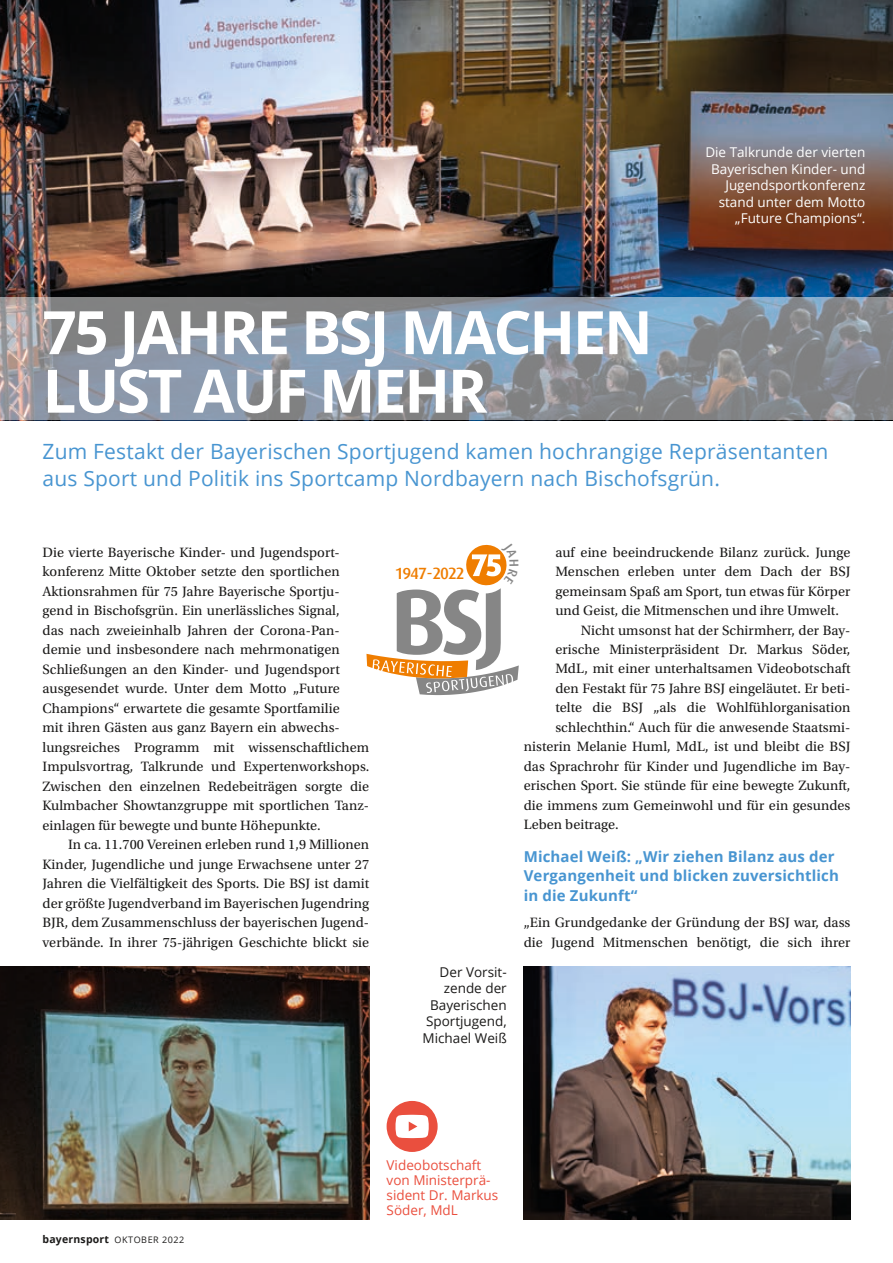
<style>
.page{position:relative;width:893px;height:1263px;background:#fff}
.page>*{position:absolute;margin:0;border:0;box-sizing:border-box;transform-origin:0 0}
.t1{font:700 60px/58.5px "Open Sans";letter-spacing:-.04em;color:#fff}
.t2{font:21px/27px "Open Sans";letter-spacing:.01em;color:#4895d1}
.t3{font:500 16.2px "Dax";letter-spacing:-.065em;color:#ef7d00}
.t4{font:700 15px/19.5px "Open Sans";letter-spacing:.01em;color:#4895d1}
.t5{font:14.25px/19.5px "Utopia Std";letter-spacing:.005em;color:#1b1a19}
.t6{font:13.5px/16.5px "Open Sans";color:#fff;text-align:right}
.t7{font:13.5px/15px "Open Sans";color:#ea4f3e}
.t8{font:13.5px/16.5px "Open Sans";color:#1b1a19;text-align:right}
.t9{font:700 10.5px "Open Sans";letter-spacing:.02em;color:#1b1a19}
.s1{font-weight:400;font-size:9px}
</style>
<div class="page">
<div style="left:387px;top:1101px;width:51px;height:51px;background:#ea4f3e;border-radius:50%"></div>
<svg style="left:396px;top:1115px;width:33px;height:23px"></svg>
<img style="left:0;top:0;width:893px;height:298px">
<img style="left:0;top:966px;width:369px;height:254px">
<img style="left:524px;top:966px;width:326px;height:254px">
<svg style="left:0;top:298px;width:893px;height:122px;background:#89939e"></svg>
<svg style="left:366px;top:544px;width:153px;height:151px"></svg>
<p class="t6" style="left:705px;top:144px;width:162px">Die Talkrunde der vierten<br>Bayerischen Kinder- und<br>Jugendsportkonferenz stand unter dem Motto „Future Champions“.</p>
<h1 class="t1" style="left:43px;top:302px;width:612px">75 JAHRE BSJ MACHEN<br>LUST AUF MEHR</h1>
<h2 class="t2" style="left:43px;top:437px;width:787px">Zum Festakt der Bayerischen Sportjugend kamen hochrangige Repräsentanten aus Sport und Politik ins Sportcamp Nordbayern nach Bischofsgrün.</h2>
<p class="t5" style="left:43px;top:542px;width:328px">Die vierte Bayerische Kinder- und Jugendsport&shy;konferenz Mitte Oktober setzte den sportlichen Aktionsrahmen für 75 Jahre Bayerische Sportju&shy;gend in Bischofsgrün. Ein unerlässliches Signal,<br>das nach zweieinhalb Jahren der Corona-Pan&shy;demie und insbesondere nach mehrmonatigen Schließungen an den Kinder- und Jugendsport ausgesendet wurde. Unter dem Motto „Future Champions“ erwartete die gesamte Sportfamilie<br>mit ihren Gästen aus ganz Bayern ein abwechs&shy;lungsreiches Programm mit wissenschaftlichem Impulsvortrag, Talkrunde und Expertenworkshops.<br>Zwischen den einzelnen Redebeiträgen sorgte die Kulmbacher Showtanzgruppe mit sportlichen Tanz&shy;einlagen für bewegte und bunte Höhepunkte.</p>
<p class="t5" style="left:43px;top:835px;width:328px;text-align:justify;text-indent:26px">In ca. 11.700 Vereinen erleben rund 1,9 Millionen Kinder, Jugendliche und junge Erwachsene unter 27<br>Jahren die Vielfältigkeit des Sports. Die BSJ ist damit der größte Jugendverband im Bayerischen Jugendring BJR, dem Zusammenschluss der bayerischen Jugend&shy;verbände. In ihrer 75-jährigen Geschichte blickt sie</p>
<p class="t3" style="left:395px;top:564px;width:109px">1947 - 2022 <sup>75</sup></p>
<p class="t8" style="left:422px;top:963px;width:86px">Der Vorsit&shy;zende der<br>Bayerischen<br>Sportjugend,<br>Michael Weiß</p>
<p class="t5" style="left:555px;top:542px;width:297px">auf eine beeindruckende Bilanz zurück. Junge</p>
<p class="t5" style="left:555px;top:562px;width:297px">Menschen erleben unter dem Dach der BSJ</p>
<p class="t5" style="left:555px;top:581px;width:297px">gemeinsam Spaß am Sport, tun etwas für Körper</p>
<p class="t5" style="left:555px;top:601px;width:285px">und Geist, die Mitmenschen und ihre Umwelt.</p>
<p class="t5" style="left:581px;top:620px;width:271px">Nicht umsonst hat der Schirmherr, der Bay-</p>
<p class="t5" style="left:555px;top:640px;width:297px">erische Ministerpräsident Dr. Markus Söder,</p>
<p class="t5" style="left:555px;top:659px;width:297px">MdL, mit einer unterhaltsamen Videobotschaft</p>
<p class="t5" style="left:555px;top:679px;width:297px">den Festakt für 75 Jahre BSJ eingeläutet. Er beti-</p>
<p class="t5" style="left:555px;top:698px;width:297px">telte die BSJ „als die Wohlfühlorganisation</p>
<p class="t5" style="left:555px;top:718px;width:297px">schlechthin.“ Auch für die anwesende Staatsmi-</p>
<p class="t5" style="left:524px;top:737px;width:328px">nisterin Melanie Huml, MdL, ist und bleibt die BSJ</p>
<p class="t5" style="left:524px;top:757px;width:328px">das Sprachrohr für Kinder und Jugendliche im Bay-</p>
<p class="t5" style="left:524px;top:776px;width:328px">erischen Sport. Sie stünde für eine bewegte Zukunft,</p>
<p class="t5" style="left:524px;top:796px;width:328px">die immens zum Gemeinwohl und für ein gesundes</p>
<p class="t5" style="left:524px;top:815px;width:96px">Leben beitrage.</p>
<p class="t4" style="left:524px;top:846px;width:317px">Michael Weiß: „Wir ziehen Bilanz aus der<br>Vergangenheit und blicken zuversichtlich in die Zukunft“</p>
<p class="t5" style="left:524px;top:913px;width:328px">„Ein Grundgedanke der Gründung der BSJ war, dass die Jugend Mitmenschen benötigt, die sich ihrer</p>
<p class="t9" style="left:43px;top:1232px;width:143px">bayernsport <span class="s1">OKTOBER 2022</span></p>
<p class="t7" style="left:387px;top:1157px;width:113px">Videobotschaft von Ministerprä&shy;sident Dr. Markus<br>Söder, MdL</p>
</div>
